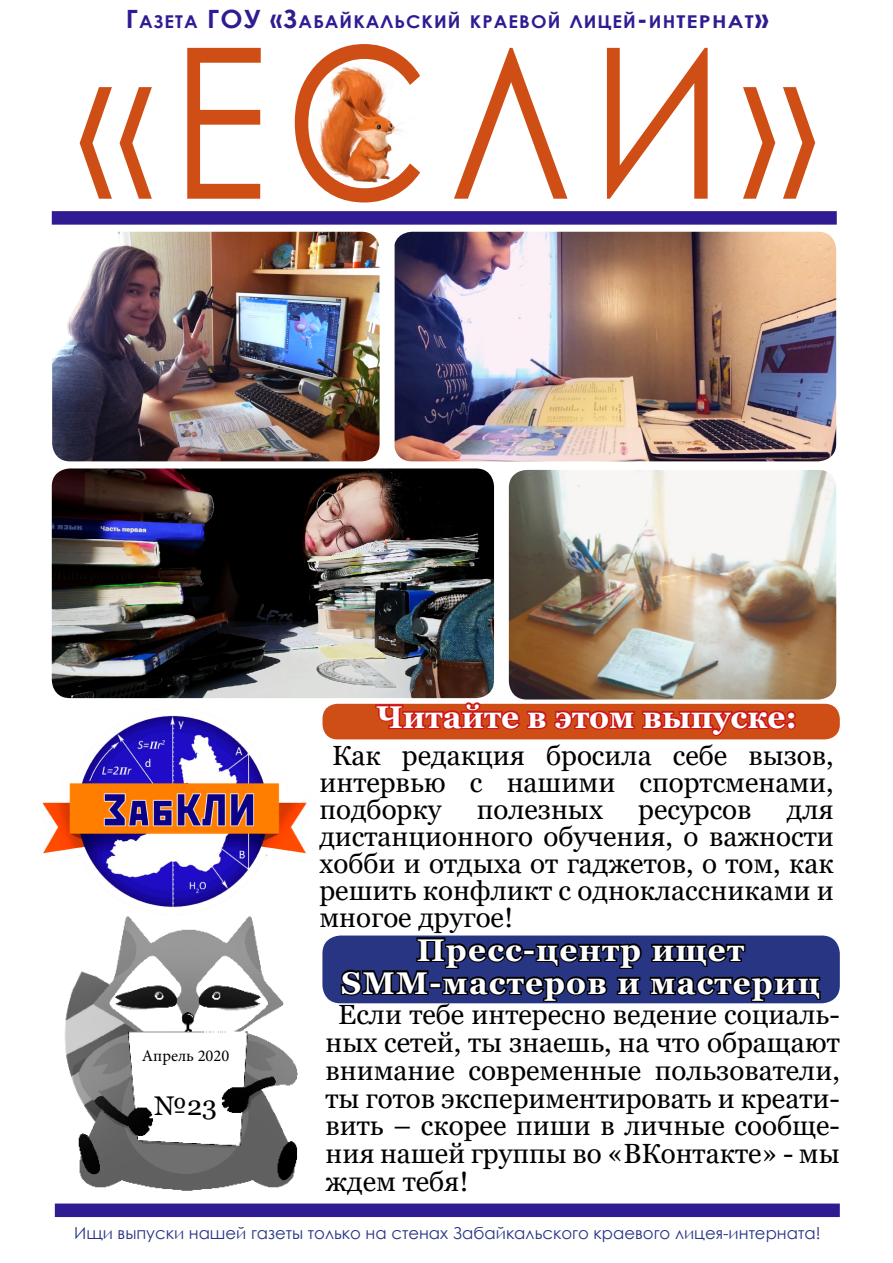
<style>
.page{position:relative;width:893px;height:1263px;background:#fff}
.page>*{position:absolute;margin:0;border:0;box-sizing:border-box;transform-origin:0 0}
.t1{font:210px "Century Gothic";color:#ce4e16;scale:.85 1}
.t2{font:700 31.5px "Georgia";color:#fff}
.t3{font:700 31.35px/33px "Georgia";letter-spacing:.04em;color:#fff;text-align:center}
.t4{font:27.75px/27.8px "Georgia";color:#000;text-align:justify}
.t5{font:27px "Georgia";color:#000}
.t6{font:700 17.7px "Century Gothic";letter-spacing:.055em;color:#311b92;scale:1.05 1}
.t7{font:16.5px "Century Gothic";color:#283583}
.t8{font:16.5px "Minion Pro";color:#000}
.s1{font-size:25.2px}
</style>
<div class="page">
<img style="left:42px;top:715px;width:265px;height:193px">
<div style="left:55px;top:1203px;width:785px;height:14px;background:#311b92;border:4px solid #311b92"></div>
<div style="left:52px;top:211px;width:785px;height:14px;background:#311b92;border:4px solid #311b92"></div>
<img style="left:319px;top:67px;width:83px;height:116px">
<img style="left:65px;top:916px;width:233px;height:275px">
<div style="left:322px;top:704px;width:518px;height:35px;background:#ce4e16;border-radius:15px"></div>
<svg style="left:374px;top:702px;width:424px;height:34px"></svg>
<div style="left:322px;top:935px;width:518px;height:68px;background:#283583;border-radius:18px"></div>
<svg style="left:340px;top:937px;width:481px;height:65px"></svg>
<img style="left:52px;top:232px;width:328px;height:229px">
<img style="left:395px;top:232px;width:441px;height:229px">
<img style="left:509px;top:470px;width:327px;height:229px">
<img style="left:52px;top:468px;width:442px;height:230px">
<p class="t6" style="left:126px;top:8px;width:614px"><span class="s1">Г</span>азета <span class="s1">ГОУ «З</span>абайкальский краевой лицей<span class="s1">-</span>интернат<span class="s1">»</span></p>
<h1 class="t1" style="left:78px;top:-24px;width:871px">«ЕСЛИ»</h1>
<p class="t2" style="left:377px;top:696px;width:422px">Читайте в этом выпуске:</p>
<p class="t4" style="left:319px;top:743px;width:516px;line-height:27px;text-indent:13px">Как редакция бросила себе вызов, интервью с нашими спортсменами, подборку</p>
<p class="t4" style="left:477px;top:796px;width:128px">полезных</p>
<p class="t4" style="left:638px;top:796px;width:115px">ресурсов</p>
<p class="t4" style="left:319px;top:797px;width:516px;line-height:27px;text-indent:467px">для дистанционного обучения, о важности хобби и отдыха от гаджетов, о том, как решить конфликт с одноклассниками и многое другое!</p>
<p class="t8" style="left:142px;top:1045px;width:89px">Апрель 2020</p>
<p class="t5" style="left:154px;top:1090px;width:64px">№23</p>
<p class="t3" style="left:341px;top:933px;width:480px">Пресс-центр ищет<br>SMM-мастеров и мастериц</p>
<p class="t4" style="left:325px;top:1001px;width:516px;text-indent:13px">Если тебе интересно ведение социаль&shy;ных сетей, ты знаешь, на что обращают внимание современные пользователи, ты готов экспериментировать и креати&shy;вить – скорее пиши в личные сообще&shy;ния нашей группы во «ВКонтакте» - мы ждем тебя!</p>
<p class="t7" style="left:74px;top:1222px;width:748px">Ищи выпуски нашей газеты только на стенах Забайкальского краевого лицея-интерната!</p>
</div>
